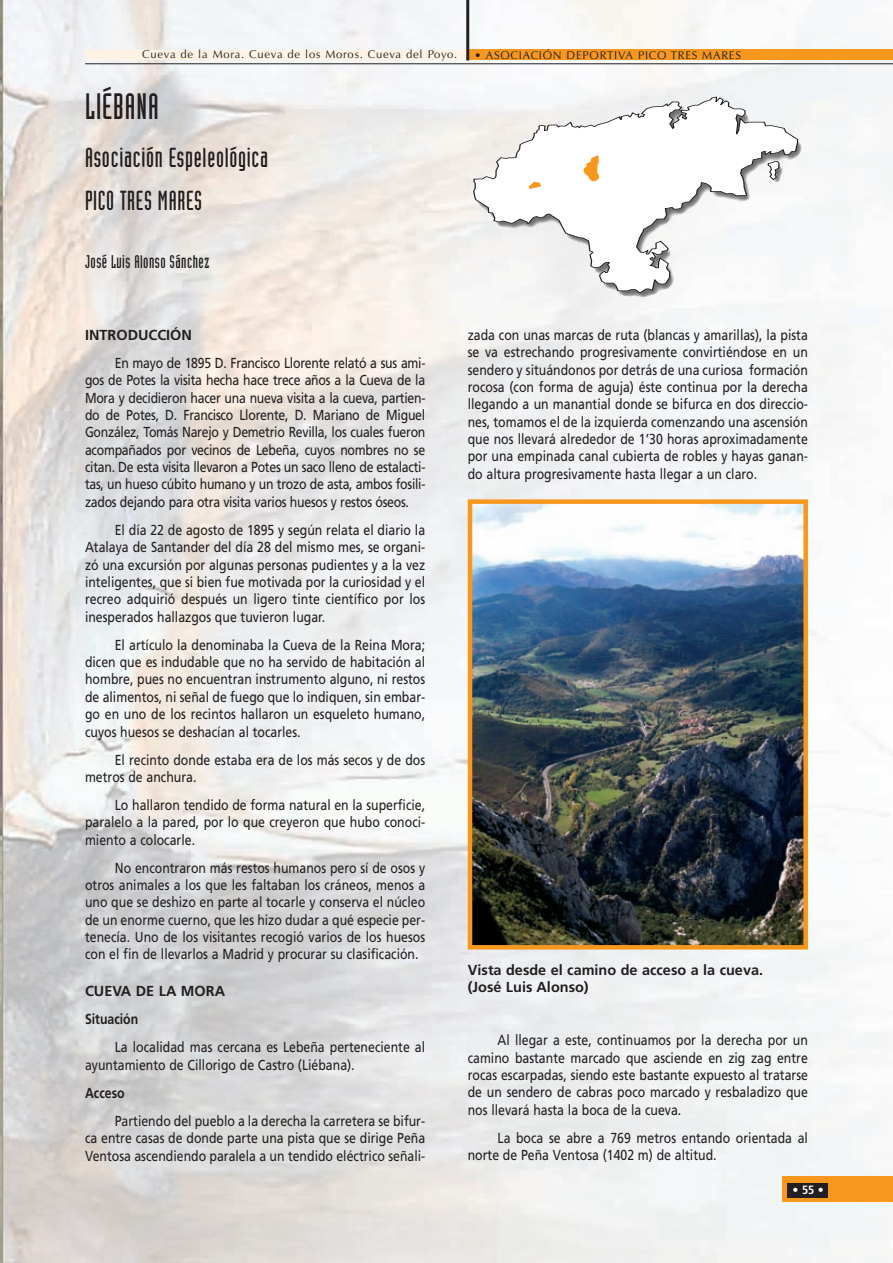
<style>
.page{position:relative;width:893px;height:1263px;background:#fff}
.page>*{position:absolute;margin:0;border:0;box-sizing:border-box;transform-origin:0 0}
.t1{font:36px "Industria Solid";letter-spacing:.025em;color:#231f20}
.t2{font:27px/43px "Industria Solid";letter-spacing:.025em;color:#231f20}
.t3{font:18px "Industria Solid";letter-spacing:.025em;color:#231f20}
.t4{font:14.4px/17.4px "Frutiger";color:#231f20;text-align:justify;scale:.85 1}
.t5{font:700 14.4px/28px "Frutiger";color:#231f20}
.t6{font:700 14.4px "Frutiger";color:#231f20;scale:.85 1}
.t7{font:700 condensed 12px "Frutiger";color:#fff}
.t8{font:11.25px "Optima";letter-spacing:.065em;color:#231f20}
</style>
<div class="page">
<img style="left:0;top:0;width:893px;height:1263px">
<div style="left:85px;top:51px;width:383px;height:9px;background:#fef3e3"></div>
<div style="left:782px;top:1177px;width:111px;height:25px;background:#f7971d"></div>
<div style="left:788px;top:1183px;width:40px;height:14px;background:#231f20"></div>
<hr style="left:85px;top:64px;width:808px;height:1px;background:#231f20">
<div style="left:468px;top:50px;width:425px;height:10px;background:#f7971d"></div>
<hr style="left:466px;top:0;width:3px;height:60px;background:#231f20">
<svg style="left:473px;top:96px;width:326px;height:198px"></svg>
<svg style="left:767px;top:161px;width:13px;height:19px"></svg>
<img style="left:473px;top:504px;width:330px;height:440px">
<div style="left:468px;top:499px;width:340px;height:450px;border:4px solid #f7971d"></div>
<svg style="left:529px;top:182px;width:12px;height:7px"></svg>
<svg style="left:583px;top:155px;width:16px;height:26px"></svg>
<p class="t8" style="left:142px;top:50px;width:317px">Cueva de la Mora. Cueva de los Moros. Cueva del Poyo.</p>
<p class="t8" style="left:474px;top:51px;width:268px">• ASOCIACIÓN DEPORTIVA PICO TRES MARES</p>
<h1 class="t1" style="left:85px;top:94px;width:75px">LIÉBANA</h1>
<h2 class="t2" style="left:85px;top:137px;width:185px">Asociación Espeleológica<br>PICO TRES MARES</h2>
<p class="t3" style="left:85px;top:255px;width:126px">José Luis Alonso Sánchez</p>
<p class="t5" style="left:85px;top:322px;width:108px">INTRODUCCIÓN</p>
<p class="t4" style="left:85px;top:355px;width:402px;text-indent:30px">En mayo de 1895 D. Francisco Llorente relató a sus ami&shy;gos de Potes la visita hecha hace trece años a la Cueva de la Mora y decidieron hacer una nueva visita a la cueva, partien&shy;do de Potes, D. Francisco Llorente, D. Mariano de Miguel González, Tomás Narejo y Demetrio Revilla, los cuales fueron acompañados por vecinos de Lebeña, cuyos nombres no se citan. De esta visita llevaron a Potes un saco lleno de estalacti&shy;tas, un hueso cúbito humano y un trozo de asta, ambos fosili&shy;zados dejando para otra visita varios huesos y restos óseos.</p>
<p class="t4" style="left:85px;top:522px;width:402px;text-indent:30px">El día 22 de agosto de 1895 y según relata el diario la Atalaya de Santander del día 28 del mismo mes, se organi&shy;zó una excursión por algunas personas pudientes y a la vez inteligentes, que si bien fue motivada por la curiosidad y el recreo adquirió después un ligero tinte científico por los inesperados hallazgos que tuvieron lugar.</p>
<p class="t4" style="left:85px;top:637px;width:402px;text-indent:30px">El artículo la denominaba la Cueva de la Reina Mora; dicen que es indudable que no ha servido de habitación al hombre, pues no encuentran instrumento alguno, ni restos de alimentos, ni señal de fuego que lo indiquen, sin embar&shy;go en uno de los recintos hallaron un esqueleto humano, cuyos huesos se deshacían al tocarles.</p>
<p class="t4" style="left:85px;top:752px;width:402px;text-indent:30px">El recinto donde estaba era de los más secos y de dos metros de anchura.</p>
<p class="t4" style="left:85px;top:797px;width:402px;text-indent:30px">Lo hallaron tendido de forma natural en la superficie, paralelo a la pared, por lo que creyeron que hubo conoci&shy;miento a colocarle.</p>
<p class="t4" style="left:85px;top:860px;width:402px;text-indent:30px">No encontraron más restos humanos pero sí de osos y otros animales a los que les faltaban los cráneos, menos a uno que se deshizo en parte al tocarle y conserva el núcleo de un enorme cuerno, que les hizo dudar a qué especie per&shy;tenecía. Uno de los visitantes recogió varios de los huesos con el fin de llevarlos a Madrid y procurar su clasificación.</p>
<p class="t5" style="left:85px;top:978px;width:142px">CUEVA DE LA MORA<br>Situación</p>
<p class="t4" style="left:85px;top:1040px;width:402px;text-indent:30px">La localidad mas cercana es Lebeña perteneciente al ayuntamiento de Cillorigo de Castro (Liébana).</p>
<p class="t6" style="left:85px;top:1087px;width:48px">Acceso</p>
<p class="t4" style="left:85px;top:1113px;width:402px;text-indent:30px">Partiendo del pueblo a la derecha la carretera se bifur&shy;ca entre casas de donde parte una pista que se dirige Peña Ventosa ascendiendo paralela a un tendido eléctrico señali-</p>
<p class="t4" style="left:468px;top:327px;width:402px">zada con unas marcas de ruta (blancas y amarillas), la pista se va estrechando progresivamente convirtiéndose en un sendero y situándonos por detrás de una curiosa formación rocosa (con forma de aguja) éste continua por la derecha llegando a un manantial donde se bifurca en dos direccio&shy;nes, tomamos el de la izquierda comenzando una ascensión que nos llevará alrededor de 1’30 horas aproximadamente por una empinada canal cubierta de robles y hayas ganan&shy;do altura progresivamente hasta llegar a un claro.</p>
<p class="t5" style="left:468px;top:962px;width:297px;line-height:17.4px">Vista desde el camino de acceso a la cueva. (José Luis Alonso)</p>
<p class="t4" style="left:468px;top:1033px;width:402px;text-indent:30px">Al llegar a este, continuamos por la derecha por un camino bastante marcado que asciende en zig zag entre rocas escarpadas, siendo este bastante expuesto al tratarse de un sendero de cabras poco marcado y resbaladizo que nos llevará hasta la boca de la cueva.</p>
<p class="t4" style="left:468px;top:1130px;width:402px;text-indent:30px">La boca se abre a 769 metros entando orientada al norte de Peña Ventosa (1402 m) de altitud.</p>
<p class="t7" style="left:793px;top:1185px;width:33px">• 55 •</p>
</div>
